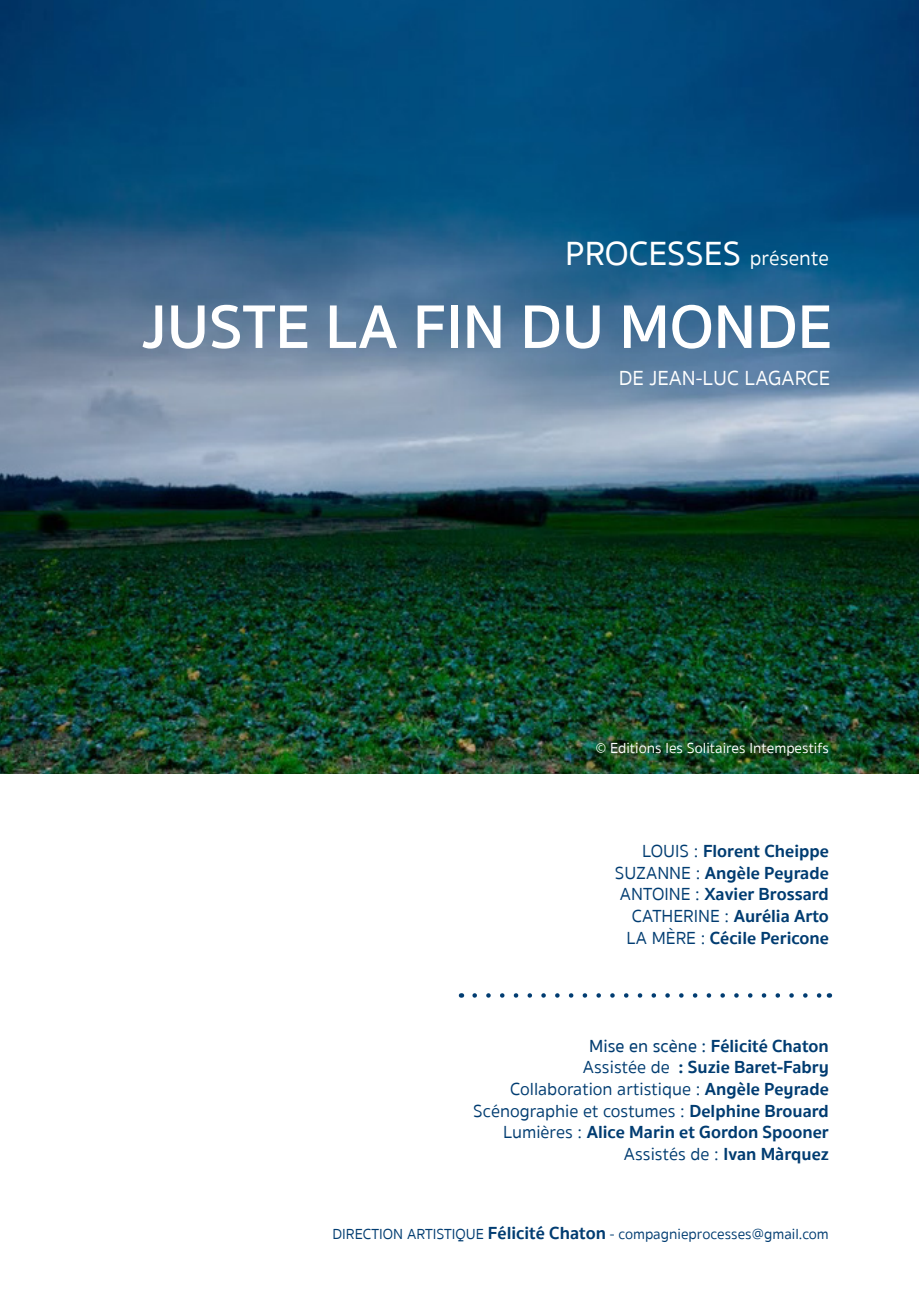
<style>
.page{position:relative;width:919px;height:1289px;background:#fff}
.page>*{position:absolute;margin:0;border:0;box-sizing:border-box;transform-origin:0 0}
.t1{font:600 63px "Sukhumvit Set";color:#fff}
.t2{font:500 34.5px "Sukhumvit Set";color:#fff}
.t3{font:21px "Sukhumvit Set Text";color:#fff}
.t4{font:700 18px/21.6px "Sukhumvit Set";color:#013c71;text-align:center}
.t5{font:18px "Sukhumvit Set Text";color:#013c71}
.t6{font:15px "Sukhumvit Set Text";color:#013c71}
.t7{font:15px "Sukhumvit Set Text";color:#fff}
.s1{font-family:"Sukhumvit Set Text";font-weight:400;font-size:21px}
.s2{font-family:"Sukhumvit Set Text";font-weight:400}
.s3{font-weight:500}
.s4{font-family:"Sukhumvit Set";font-weight:700}
.s5{font-family:"Sukhumvit Set";font-weight:700;font-size:18px}
</style>
<div class="page">
<img style="left:0;top:0;width:918px;height:773px">
<svg style="left:474px;top:993px;width:348px;height:4px"></svg>
<p class="t2" style="left:565px;top:229px;width:265px">PROCESSES <span class="s1">présente</span></p>
<p class="t1" style="left:142px;top:281px;width:691px">JUSTE LA FIN DU MONDE</p>
<p class="t3" style="left:619px;top:364px;width:213px">DE JEAN-LUC LAGARCE</p>
<p class="t7" style="left:595px;top:737px;width:234px">© Editions les Solitaires Intempestifs</p>
<p class="t4" style="left:642px;top:840px;width:188px"><span class="s2">LOUIS :</span> Florent Cheippe</p>
<p class="t4" style="left:614px;top:862px;width:215px"><span class="s2">SUZANNE :</span> Angèle Peyrade</p>
<p class="t4" style="left:619px;top:884px;width:210px"><span class="s2">ANTOINE :</span> Xavier Brossard</p>
<p class="t4" style="left:632px;top:905px;width:198px"><span class="s2">CATHERINE :</span> Aurélia Arto</p>
<p class="t4" style="left:626px;top:927px;width:204px"><span class="s2">LA MÈRE :</span> Cécile Pericone</p>
<p class="t4" style="left:583px;top:1035px;width:247px"><span class="s3">Mise en scène :</span> Félicité Chaton<br><span class="s2">Assistée de</span> : Suzie Baret-Fabry</p>
<p class="t5" style="left:510px;top:1076px;width:320px">Collaboration artistique : <span class="s4">Angèle Peyrade</span></p>
<p class="t5" style="left:473px;top:1098px;width:357px">Scénographie et costumes : <span class="s4">Delphine Brouard</span></p>
<p class="t4" style="left:503px;top:1121px;width:327px;text-align:right"><span class="s2">Lumières :</span> Alice Marin et Gordon Spooner<br><span class="s2">Assistés de :</span> Ivan Màrquez</p>
<p class="t6" style="left:332px;top:1223px;width:498px">DIRECTION ARTISTIQUE <span class="s5">Félicité Chaton</span> - compagnieprocesses@gmail.com</p>
</div>
